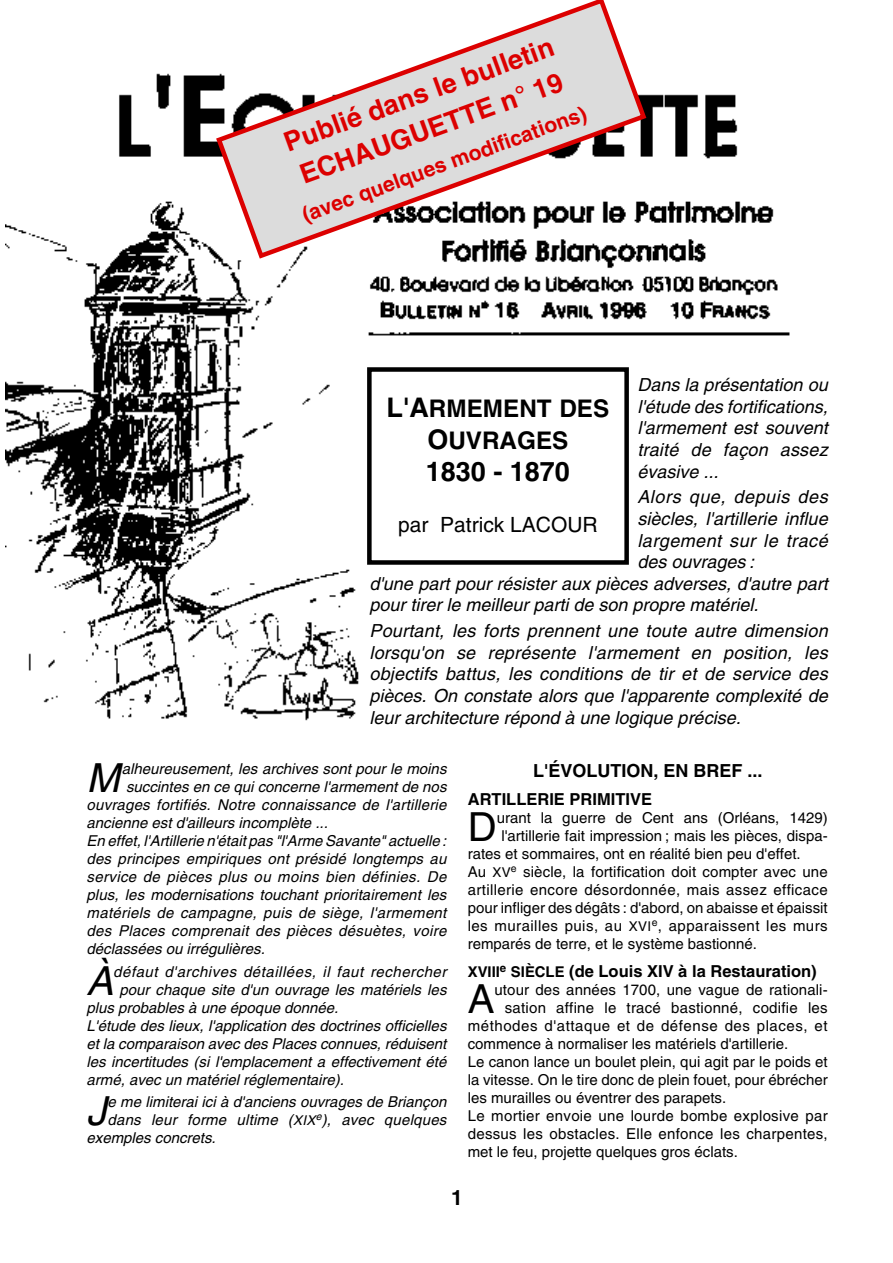
<style>
.page{position:relative;width:893px;height:1263px;background:#fff}
.page>*{position:absolute;margin:0;border:0;box-sizing:border-box;transform-origin:0 0}
.t1{font:italic 40.05px "Helvetica";color:#000}
.t2{font:40.05px "Helvetica";color:#000}
.t3{font:700 27px/36px "Helvetica";color:#dc0000}
.t4{font:700 27px "Helvetica";color:#000}
.t5{font:700 24.3px/32.4px "Helvetica";color:#000;text-align:center}
.t6{font:700 21px "Helvetica";color:#dc0000}
.t7{font:21px "Helvetica";color:#000}
.t8{font:700 21px "Helvetica";color:#000}
.t9{font:italic 18px/21.6px "Helvetica";color:#000;text-align:justify}
.t10{font:700 18px "Helvetica";color:#000}
.t11{font:italic 18px "Helvetica";letter-spacing:.025em;color:#000}
.t12{font:italic 18px "Helvetica";letter-spacing:.03em;color:#000}
.t13{font:700 16.5px "Helvetica";color:#000}
.t14{font:italic 15px "Helvetica";color:#000}
.t15{font:15px "Helvetica";color:#000}
.t16{font:15px "Helvetica";letter-spacing:.02em;color:#000}
.t17{font:italic 15px "Helvetica";letter-spacing:.025em;color:#000}
.t18{font:15px "Helvetica";letter-spacing:.025em;color:#000}
.t19{font:italic 15px "Helvetica";letter-spacing:.035em;color:#000}
.t20{font:15px "Helvetica";letter-spacing:.03em;color:#000}
.t21{font:italic 15px "Helvetica";letter-spacing:.02em;color:#000}
.t22{font:15px "Helvetica";letter-spacing:.04em;color:#000}
.s1{font-size:27px}
.s2{font-size:13.5px}
.s3{font-size:14.85px}
</style>
<div class="page">
<img style="left:6px;top:73px;width:784px;height:648px">
<div style="left:367px;top:367px;width:262px;height:198px;border:4px solid #000"></div>
<svg style="left:213px;top:0;width:436px;height:261px"></svg>
<h2 class="t3" style="left:279px;top:126px;width:287px;rotate:-20deg">Publié dans le bulletin<br>ECHAUGUETTE n° 19</h2>
<h3 class="t6" style="left:299px;top:204px;width:303px;rotate:-20deg">(avec quelques modifications)</h3>
<p class="t9" style="left:637px;top:374px;width:192px">Dans la présentation ou l'étude des fortifications, l'armement est souvent traité de façon assez évasive ...</p>
<p class="t12" style="left:637px;top:487px;width:192px">Alors que, depuis des</p>
<p class="t9" style="left:637px;top:508px;width:192px">siècles, l'artillerie influe</p>
<p class="t11" style="left:637px;top:530px;width:192px">largement sur le tracé</p>
<p class="t9" style="left:637px;top:551px;width:118px">des ouvrages :</p>
<p class="t9" style="left:369px;top:573px;width:460px">d'une part pour résister aux pièces adverses, d'autre part</p>
<p class="t9" style="left:369px;top:594px;width:391px">pour tirer le meilleur parti de son propre matériel.</p>
<p class="t9" style="left:369px;top:620px;width:460px">Pourtant, les forts prennent une toute autre dimension lorsqu'on se représente l'armement en position, les objectifs battus, les conditions de tir et de service des pièces. On constate alors que l'apparente complexité de leur architecture répond à une logique précise.</p>
<h3 class="t5" style="left:387px;top:392px;width:224px"><span class="s1">L'A</span>RMEMENT DES<br><span class="s1">O</span>UVRAGES</h3>
<h2 class="t4" style="left:426px;top:456px;width:146px">1830 - 1870</h2>
<h3 class="t7" style="left:398px;top:512px;width:201px">par Patrick LACOUR</h3>
<h1 class="t1" style="left:87px;top:755px;width:35px">M</h1>
<p class="t14" style="left:122px;top:760px;width:326px">alheureusement, les archives sont pour le moins</p>
<p class="t14" style="left:126px;top:778px;width:322px">succintes en ce qui concerne l'armement de nos</p>
<p class="t14" style="left:87px;top:796px;width:361px">ouvrages fortifiés. Notre connaissance de l'artillerie</p>
<p class="t14" style="left:87px;top:814px;width:243px">ancienne est d'ailleurs incomplète ...</p>
<p class="t14" style="left:87px;top:832px;width:361px">En effet, l'Artillerie n'était pas "l'Arme Savante" actuelle :</p>
<p class="t14" style="left:87px;top:850px;width:361px">des principes empiriques ont présidé longtemps au</p>
<p class="t17" style="left:87px;top:868px;width:361px">service de pièces plus ou moins bien définies. De</p>
<p class="t14" style="left:87px;top:886px;width:361px">plus, les modernisations touchant prioritairement les</p>
<p class="t21" style="left:87px;top:904px;width:361px">matériels de campagne, puis de siège, l'armement</p>
<p class="t17" style="left:87px;top:922px;width:361px">des Places comprenait des pièces désuètes, voire</p>
<p class="t14" style="left:87px;top:940px;width:180px">déclassées ou irrégulières.</p>
<h1 class="t1" style="left:87px;top:957px;width:28px">À</h1>
<p class="t19" style="left:113px;top:963px;width:335px">défaut d'archives détaillées, il faut rechercher</p>
<p class="t14" style="left:119px;top:981px;width:329px">pour chaque site d'un ouvrage les matériels les</p>
<p class="t14" style="left:87px;top:999px;width:253px">plus probables à une époque donnée.</p>
<p class="t14" style="left:87px;top:1017px;width:361px">L'étude des lieux, l'application des doctrines officielles</p>
<p class="t14" style="left:87px;top:1035px;width:361px">et la comparaison avec des Places connues, réduisent</p>
<p class="t14" style="left:87px;top:1053px;width:361px">les incertitudes (si l'emplacement a effectivement été</p>
<p class="t14" style="left:87px;top:1071px;width:259px">armé, avec un matériel réglementaire).</p>
<h1 class="t1" style="left:87px;top:1088px;width:22px">J</h1>
<p class="t14" style="left:108px;top:1093px;width:340px">e me limiterai ici à d'anciens ouvrages de Briançon</p>
<p class="t14" style="left:108px;top:1111px;width:340px">dans leur forme ultime (<span class="s2">XIX</span><sup>e</sup>), avec quelques</p>
<p class="t14" style="left:87px;top:1129px;width:131px">exemples concrets.</p>
<p class="t10" style="left:533px;top:760px;width:231px">L'ÉVOLUTION, EN BREF ...</p>
<p class="t13" style="left:468px;top:789px;width:186px">ARTILLERIE PRIMITIVE</p>
<h1 class="t2" style="left:468px;top:803px;width:30px">D</h1>
<p class="t15" style="left:497px;top:809px;width:332px">urant la guerre de Cent ans (Orléans, 1429)</p>
<p class="t15" style="left:501px;top:827px;width:328px">l'artillerie fait impression ; mais les pièces, dispa-</p>
<p class="t15" style="left:468px;top:845px;width:335px">rates et sommaires, ont en réalité bien peu d'effet.</p>
<p class="t15" style="left:468px;top:863px;width:361px">Au <span class="s2">XV</span><sup>e</sup> siècle, la fortification doit compter avec une</p>
<p class="t18" style="left:468px;top:881px;width:361px">artillerie encore désordonnée, mais assez efficace</p>
<p class="t15" style="left:468px;top:899px;width:361px">pour infliger des dégâts : d'abord, on abaisse et épaissit</p>
<p class="t20" style="left:468px;top:917px;width:361px">les murailles puis, au <span class="s2">XVI</span><sup>e</sup>, apparaissent les murs</p>
<p class="t15" style="left:468px;top:935px;width:291px">remparés de terre, et le système bastionné.</p>
<p class="t13" style="left:468px;top:962px;width:350px"><span class="s3">XVIII</span><sup>e</sup> <span class="s3">SIÈCLE</span> (de Louis XIV à la Restauration)</p>
<h1 class="t2" style="left:468px;top:976px;width:28px">A</h1>
<p class="t15" style="left:494px;top:981px;width:335px">utour des années 1700, une vague de rationali-</p>
<p class="t15" style="left:505px;top:999px;width:324px">sation affine le tracé bastionné, codifie les</p>
<p class="t22" style="left:468px;top:1017px;width:361px">méthodes d'attaque et de défense des places, et</p>
<p class="t15" style="left:468px;top:1035px;width:322px">commence à normaliser les matériels d'artillerie.</p>
<p class="t15" style="left:468px;top:1053px;width:361px">Le canon lance un boulet plein, qui agit par le poids et</p>
<p class="t15" style="left:468px;top:1071px;width:361px">la vitesse. On le tire donc de plein fouet, pour ébrécher</p>
<p class="t15" style="left:468px;top:1089px;width:260px">les murailles ou éventrer des parapets.</p>
<p class="t16" style="left:468px;top:1107px;width:361px">Le mortier envoie une lourde bombe explosive par</p>
<p class="t16" style="left:468px;top:1125px;width:361px">dessus les obstacles. Elle enfonce les charpentes,</p>
<p class="t15" style="left:468px;top:1143px;width:272px">met le feu, projette quelques gros éclats.</p>
<h3 class="t8" style="left:451px;top:1186px;width:13px">1</h3>
</div>
